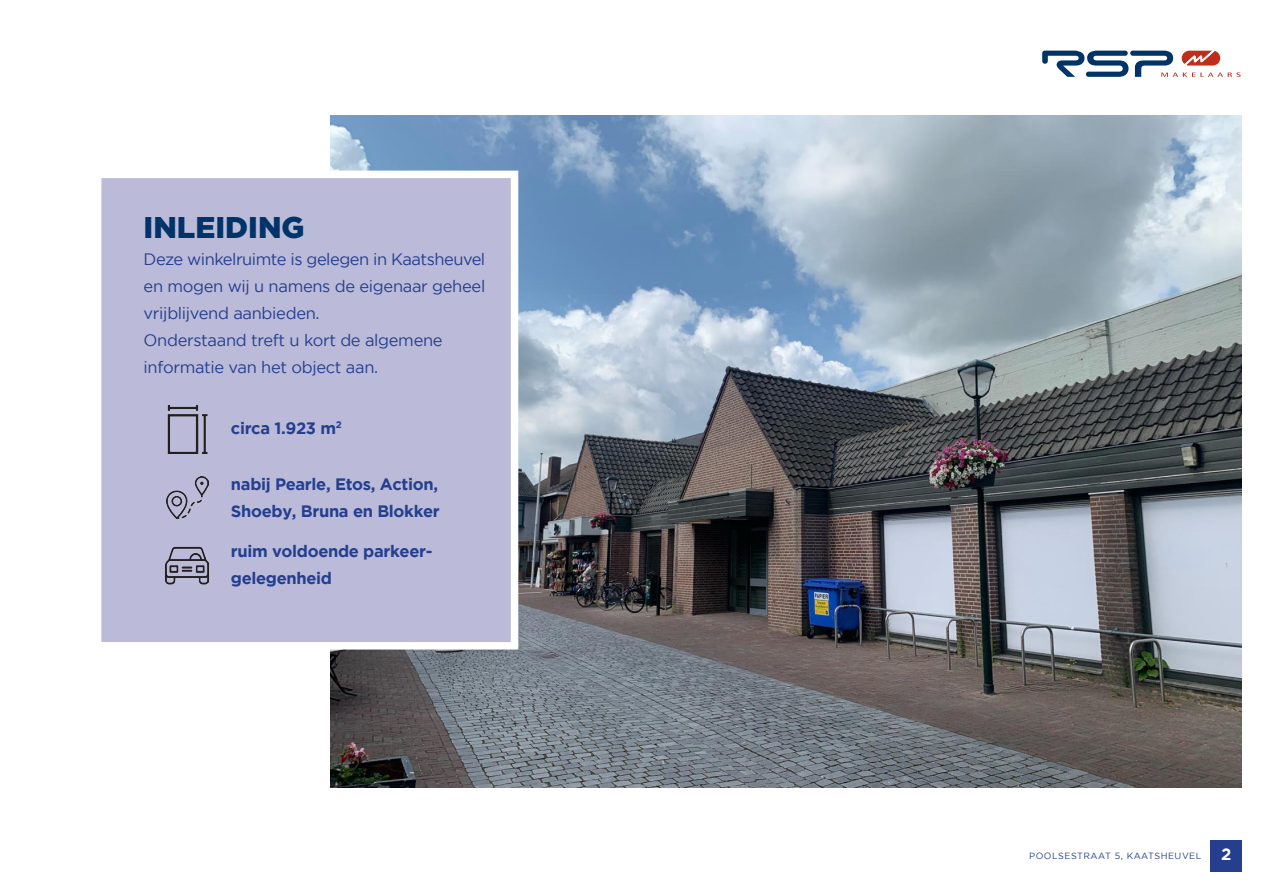
<style>
.page{position:relative;width:1263px;height:893px;background:#fff}
.page>*{position:absolute;margin:0;border:0;box-sizing:border-box;transform-origin:0 0}
.t1{font:900 30px "Gotham";color:#003367}
.t2{font:16.5px/27px "Gotham";letter-spacing:-.02em;color:#253f8e;text-align:justify}
.t3{font:700 16.5px/27px "Gotham";letter-spacing:-.02em;color:#253f8e}
.t4{font:700 16.5px "Gotham";color:#fff}
.t5{font:9px "Gotham";letter-spacing:.06em;color:#253f8e}
</style>
<div class="page">
<svg style="left:1042px;top:50px;width:199px;height:27px"></svg>
<div style="left:1210px;top:840px;width:32px;height:32px;background:#253f8e"></div>
<img style="left:331px;top:116px;width:911px;height:672px">
<div style="left:94px;top:171px;width:424px;height:478px;background:#bbbbd9;border:8px solid #fff"></div>
<img style="left:167px;top:406px;width:41px;height:48px">
<img style="left:166px;top:546px;width:42px;height:39px">
<img style="left:166px;top:477px;width:43px;height:42px">
<p class="t1" style="left:144px;top:210px;width:163px">INLEIDING</p>
<p class="t2" style="left:144px;top:246px;width:343px">Deze winkelruimte is gelegen in Kaatsheuvel en mogen wij u namens de eigenaar geheel vrijblijvend aanbieden.</p>
<p class="t2" style="left:144px;top:327px;width:301px">Onderstaand treft u kort de algemene</p>
<p class="t2" style="left:144px;top:354px;width:236px">informatie van het object aan.</p>
<p class="t3" style="left:231px;top:414px;width:112px">circa 1.923 m<sup>2</sup></p>
<p class="t3" style="left:231px;top:470px;width:210px">nabij Pearle, Etos, Action,<br>Shoeby, Bruna en Blokker</p>
<p class="t3" style="left:231px;top:537px;width:203px">ruim voldoende parkeer-</p>
<p class="t3" style="left:231px;top:564px;width:103px">gelegenheid</p>
<p class="t5" style="left:1029px;top:850px;width:174px">POOLSESTRAAT 5, KAATSHEUVEL</p>
<p class="t4" style="left:1221px;top:845px;width:12px">2</p>
</div>
